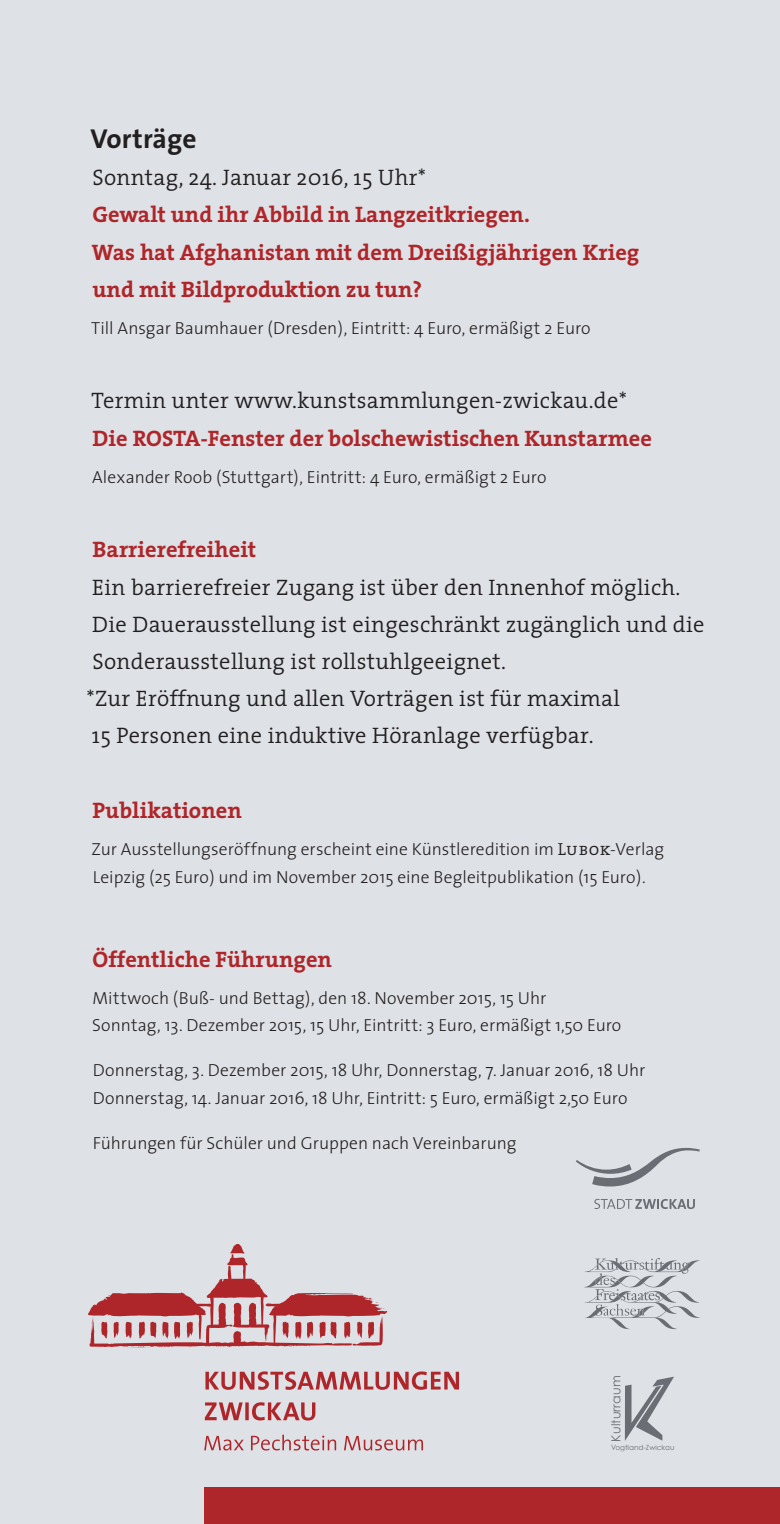
<style>
.page{position:relative;width:780px;height:1524px;background:#dee2e6}
.page>*{position:absolute;margin:0;border:0;box-sizing:border-box;transform-origin:0 0}
.t1{font:700 27.5px "The Sans";letter-spacing:.01em;color:#231f20}
.t2{font:300 22.5px/37.2px "The Serif";letter-spacing:.015em;color:#231f20}
.t3{font:700 22.5px/37.2px "The Serif";color:#af262a}
.t4{font:300 17.5px/27.5px "The Sans";color:#231f20}
.t5{font:12.5px "Century Gothic";letter-spacing:.01em;color:#6a6e74}
.t6{font:7.25px "Century Gothic";color:#6a6e74}
.s1{font-family:"The Serif Semi Light Caps";font-weight:400}
</style>
<div class="page">
<svg style="left:615px;top:1376px;width:59px;height:73px"></svg>
<svg style="left:576px;top:1148px;width:123px;height:38px"></svg>
<svg style="left:594px;top:1199px;width:101px;height:10px"></svg>
<svg style="left:595px;top:1258px;width:104px;height:71px"></svg>
<div style="left:204px;top:1487px;width:576px;height:37px;background:#af262a"></div>
<svg style="left:88px;top:1244px;width:299px;height:103px"></svg>
<svg style="left:205px;top:1402px;width:110px;height:18px"></svg>
<svg style="left:205px;top:1371px;width:254px;height:18px"></svg>
<svg style="left:204px;top:1434px;width:219px;height:16px"></svg>
<img style="left:584px;top:1260px;width:46px;height:58px">
<h1 class="t1" style="left:91px;top:116px;width:108px">Vorträge</h1>
<p class="t2" style="left:92px;top:158px;width:335px">Sonntag, 24. Januar 2016, 15 Uhr*</p>
<p class="t3" style="left:92px;top:196px;width:549px">Gewalt und ihr Abbild in Langzeitkriegen.<br>Was hat Afghanistan mit dem Dreißigjährigen Krieg und mit Bildproduktion zu tun?</p>
<p class="t4" style="left:91px;top:314px;width:501px">Till Ansgar Baumhauer (Dresden), Eintritt: 4 Euro, ermäßigt 2 Euro</p>
<p class="t2" style="left:92px;top:381px;width:537px">Termin unter www.kunstsammlungen-zwickau.de*</p>
<p class="t3" style="left:93px;top:419px;width:561px">Die ROSTA-Fenster der bolschewistischen Kunstarmee</p>
<p class="t4" style="left:92px;top:463px;width:456px">Alexander Roob (Stuttgart), Eintritt: 4 Euro, ermäßigt 2 Euro</p>
<p class="t3" style="left:93px;top:530px;width:165px">Barrierefreiheit</p>
<p class="t2" style="left:86px;top:567px;width:619px">Ein barrierefreier Zugang ist über den Innenhof möglich.<br>Die Dauerausstellung ist eingeschränkt zugänglich und die Sonderausstellung ist rollstuhlgeeignet.<br>*Zur Eröffnung und allen Vorträgen ist für maximal<br>15 Personen eine induktive Höranlage verfügbar.</p>
<p class="t3" style="left:93px;top:791px;width:151px">Publikationen</p>
<p class="t4" style="left:91px;top:835px;width:574px">Zur Ausstellungseröffnung erscheint eine Künstleredition im <span class="s1">Lubok</span>-Verlag<br>Leipzig (25 Euro) und im November 2015 eine Begleitpublikation (15 Euro).</p>
<p class="t3" style="left:93px;top:940px;width:241px">Öffentliche Führungen</p>
<p class="t4" style="left:92px;top:983px;width:530px">Mittwoch (Buß- und Bettag), den 18. November 2015, 15 Uhr<br>Sonntag, 13. Dezember 2015, 15 Uhr, Eintritt: 3 Euro, ermäßigt 1,50 Euro</p>
<p class="t4" style="left:93px;top:1056px;width:554px">Donnerstag, 3. Dezember 2015, 18 Uhr, Donnerstag, 7. Januar 2016, 18 Uhr<br>Donnerstag, 14. Januar 2016, 18 Uhr, Eintritt: 5 Euro, ermäßigt 2,50 Euro</p>
<p class="t4" style="left:93px;top:1128px;width:425px">Führungen für Schüler und Gruppen nach Vereinbarung</p>
<p class="t5" style="left:608px;top:1441px;width:68px;rotate:-90deg">Kulturraum</p>
<p class="t6" style="left:611px;top:1443px;width:65px">Vogtland-Zwickau</p>
</div>
